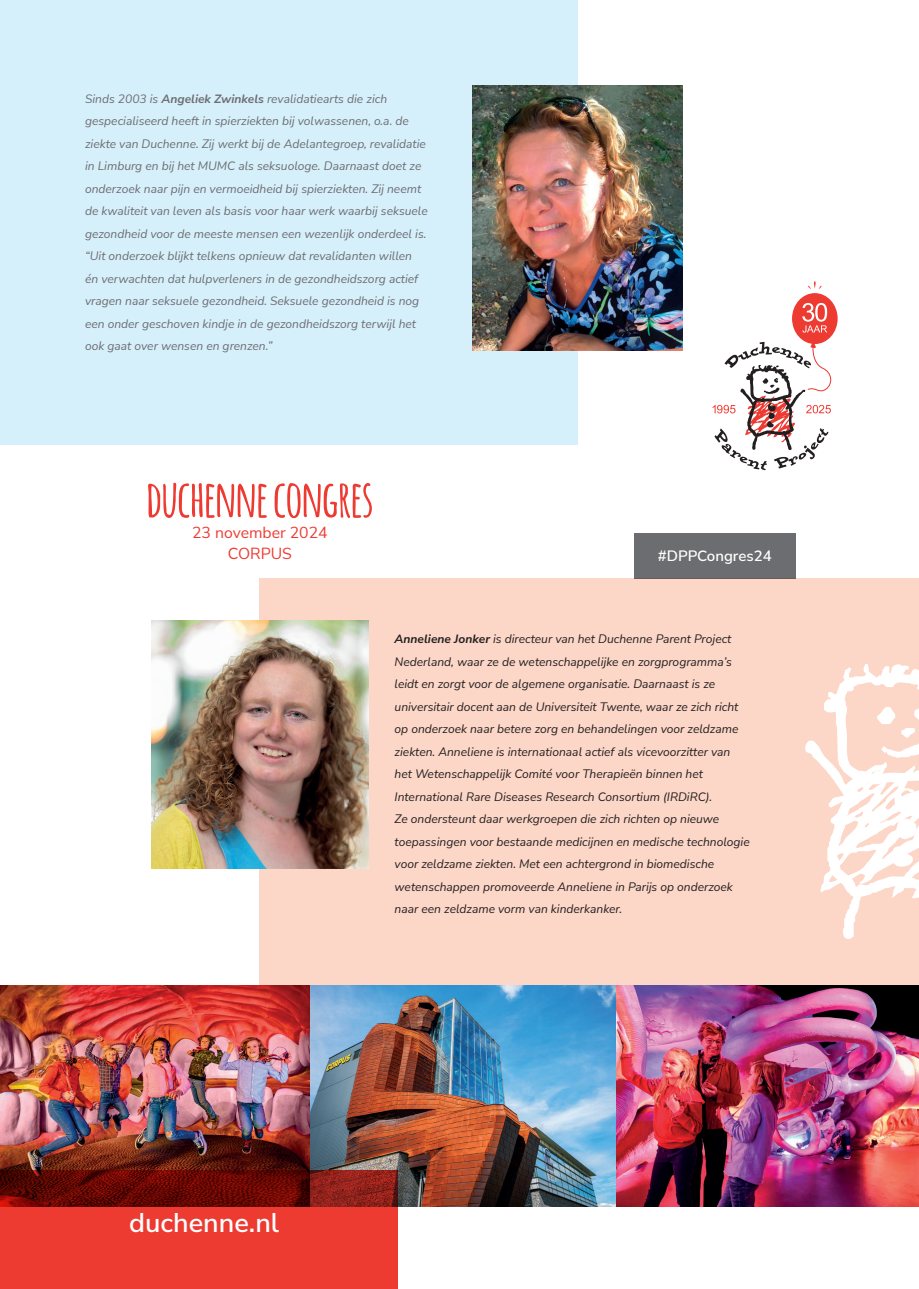
<style>
.page{position:relative;width:919px;height:1289px;background:#fff}
.page>*{position:absolute;margin:0;border:0;box-sizing:border-box;transform-origin:0 0}
.t1{font:700 50.7px "Amatic";color:#ee3b32}
.t2{font:600 27px "Nunito Sans";color:#fff}
.t3{font:15.75px/20.9px "Nunito Sans";color:#ee3b32;text-align:center}
.t4{font:600 15px "Nunito Sans";color:#fff}
.t5{font:italic 12px/22.5px "Nunito Sans";color:#231f20}
.t6{font:italic 12px/22.5px "Nunito Sans";color:#6c6d70}
.s1{font-weight:700}
</style>
<div class="page">
<div style="left:260px;top:578px;width:658px;height:469px;background:#fcd6c7"></div>
<svg style="left:805px;top:664px;width:113px;height:275px"></svg>
<img style="left:152px;top:620px;width:216px;height:248px">
<div style="left:0;top:0;width:577px;height:444px;background:#d6f0fb"></div>
<img style="left:0;top:985px;width:918px;height:221px">
<div style="left:634px;top:533px;width:161px;height:45px;background:#6c6d70"></div>
<img style="left:472px;top:86px;width:210px;height:264px">
<svg style="left:0;top:1170px;width:398px;height:118px;background:#c52c24"></svg>
<div style="left:792px;top:293px;width:45px;height:51px;background:#ee3b32;border-radius:50%"></div>
<svg style="left:808px;top:281px;width:14px;height:8px"></svg>
<svg style="left:802px;top:303px;width:25px;height:29px"></svg>
<svg style="left:712px;top:342px;width:120px;height:128px"></svg>
<p class="t6" style="left:85px;top:87px;width:344px">Sinds 2003 is <span class="s1">Angeliek Zwinkels</span> revalidatiearts die zich gespecialiseerd heeft in spierziekten bij volwassenen, o.a. de ziekte van Duchenne. Zij werkt bij de Adelantegroep, revalidatie in Limburg en bij het MUMC als seksuologe. Daarnaast doet ze onderzoek naar pijn en vermoeidheid bij spierziekten. Zij neemt de kwaliteit van leven als basis voor haar werk waarbij seksuele gezondheid voor de meeste mensen een wezenlijk onderdeel is. “Uit onderzoek blijkt telkens opnieuw dat revalidanten willen én verwachten dat hulpverleners in de gezondheidszorg actief vragen naar seksuele gezondheid. Seksuele gezondheid is nog een onder geschoven kindje in de gezondheidszorg terwijl het ook gaat over wensen en grenzen.”</p>
<h1 class="t1" style="left:147px;top:462px;width:228px">DUCHENNE CONGRES</h1>
<h3 class="t3" style="left:192px;top:521px;width:137px">23 november 2024<br>CORPUS</h3>
<p class="t4" style="left:657px;top:545px;width:115px">#DPPCongres24</p>
<p class="t5" style="left:394px;top:627px;width:356px"><span class="s1">Anneliene Jonker</span> is directeur van het Duchenne Parent Project Nederland, waar ze de wetenschappelijke en zorgprogramma’s leidt en zorgt voor de algemene organisatie. Daarnaast is ze universitair docent aan de Universiteit Twente, waar ze zich richt op onderzoek naar betere zorg en behandelingen voor zeldzame ziekten. Anneliene is internationaal actief als vicevoorzitter van het Wetenschappelijk Comité voor Therapieën binnen het International Rare Diseases Research Consortium (IRDiRC).<br>Ze ondersteunt daar werkgroepen die zich richten op nieuwe toepassingen voor bestaande medicijnen en medische technologie voor zeldzame ziekten. Met een achtergrond in biomedische wetenschappen promoveerde Anneliene in Parijs op onderzoek naar een zeldzame vorm van kinderkanker.</p>
<h2 class="t2" style="left:129px;top:1203px;width:151px">duchenne.nl</h2>
</div>
